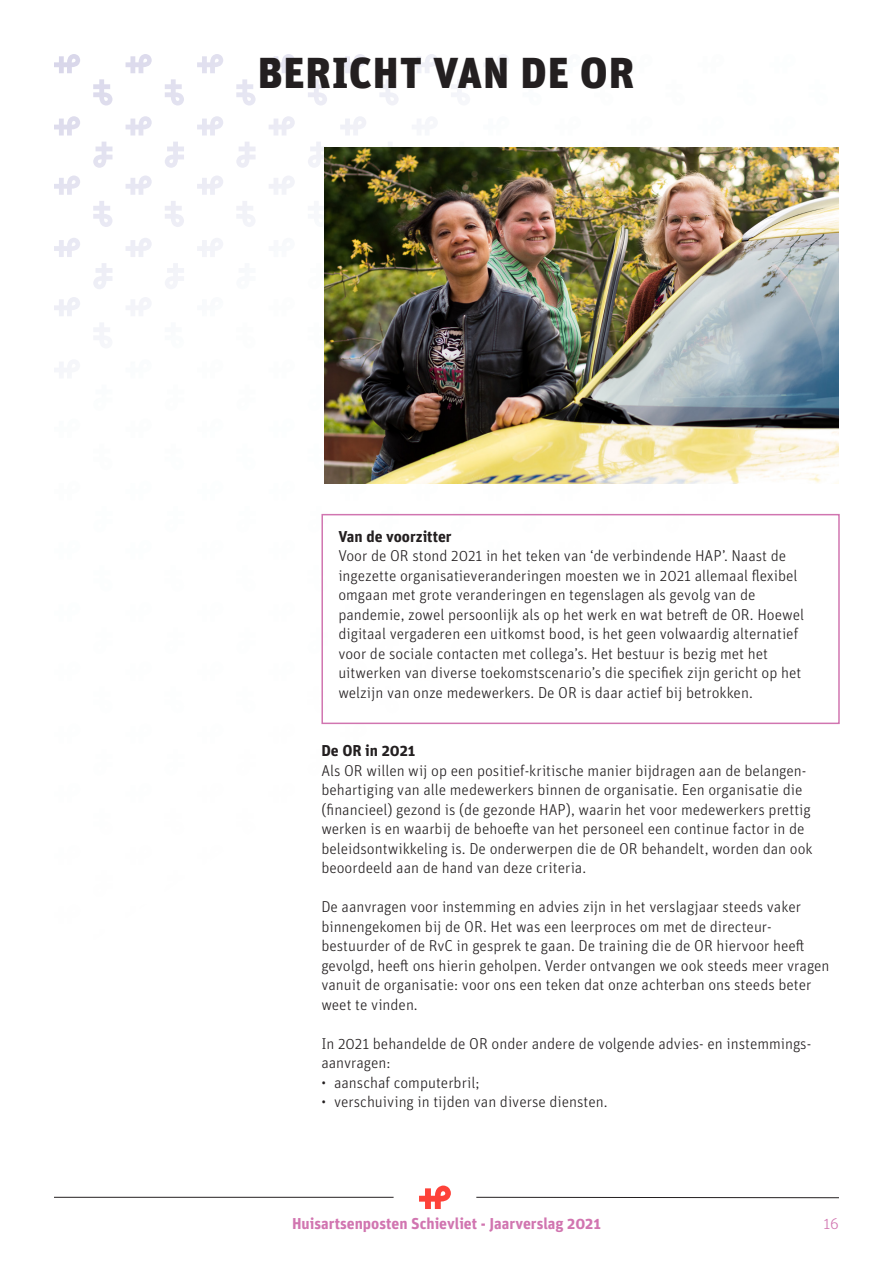
<style>
.page{position:relative;width:893px;height:1263px;background:#fff}
.page>*{position:absolute;margin:0;border:0;box-sizing:border-box;transform-origin:0 0}
.t1{font:900 43.35px "Unit Pro";letter-spacing:.02em;color:#231f20}
.t2{font:300 15.75px/19.5px "Unit Pro";color:#231f20}
.t3{font:700 15.75px "Unit Pro";color:#d175b0}
.t4{font:700 15.75px "Unit Pro";color:#231f20}
.t5{font:300 15.75px "Unit Pro";color:#d175b0}
</style>
<div class="page">
<hr style="left:54px;top:1197px;width:340px;height:1px;background:#231f20">
<hr style="left:476px;top:1197px;width:363px;height:1px;background:#231f20">
<svg style="left:419px;top:1185px;width:32px;height:24px"></svg>
<svg style="left:54px;top:54px;width:26px;height:19px"></svg>
<svg style="left:126px;top:54px;width:26px;height:19px"></svg>
<svg style="left:93px;top:79px;width:20px;height:27px"></svg>
<svg style="left:197px;top:54px;width:26px;height:19px"></svg>
<svg style="left:165px;top:79px;width:19px;height:27px"></svg>
<svg style="left:269px;top:54px;width:26px;height:19px"></svg>
<svg style="left:236px;top:79px;width:20px;height:27px"></svg>
<svg style="left:340px;top:54px;width:26px;height:19px"></svg>
<svg style="left:308px;top:79px;width:19px;height:26px"></svg>
<svg style="left:412px;top:54px;width:26px;height:19px"></svg>
<svg style="left:380px;top:79px;width:18px;height:26px"></svg>
<svg style="left:484px;top:54px;width:25px;height:19px"></svg>
<svg style="left:451px;top:80px;width:16px;height:17px"></svg>
<svg style="left:54px;top:116px;width:26px;height:20px"></svg>
<svg style="left:126px;top:116px;width:26px;height:20px"></svg>
<svg style="left:197px;top:116px;width:26px;height:20px"></svg>
<svg style="left:269px;top:116px;width:26px;height:19px"></svg>
<svg style="left:340px;top:116px;width:26px;height:19px"></svg>
<svg style="left:412px;top:119px;width:9px;height:7px"></svg>
<svg style="left:308px;top:142px;width:16px;height:25px"></svg>
<svg style="left:236px;top:142px;width:20px;height:26px"></svg>
<svg style="left:165px;top:142px;width:19px;height:26px"></svg>
<svg style="left:93px;top:142px;width:19px;height:26px"></svg>
<svg style="left:54px;top:175px;width:26px;height:20px"></svg>
<svg style="left:126px;top:175px;width:26px;height:20px"></svg>
<svg style="left:93px;top:201px;width:20px;height:26px"></svg>
<svg style="left:197px;top:176px;width:26px;height:19px"></svg>
<svg style="left:165px;top:201px;width:19px;height:26px"></svg>
<svg style="left:269px;top:176px;width:26px;height:18px"></svg>
<svg style="left:237px;top:201px;width:18px;height:26px"></svg>
<svg style="left:54px;top:238px;width:26px;height:19px"></svg>
<svg style="left:126px;top:238px;width:26px;height:19px"></svg>
<svg style="left:197px;top:238px;width:26px;height:19px"></svg>
<svg style="left:165px;top:263px;width:19px;height:26px"></svg>
<svg style="left:93px;top:263px;width:19px;height:26px"></svg>
<svg style="left:54px;top:297px;width:26px;height:19px"></svg>
<svg style="left:126px;top:297px;width:25px;height:19px"></svg>
<svg style="left:94px;top:323px;width:16px;height:18px"></svg>
<svg style="left:54px;top:360px;width:18px;height:12px"></svg>
<svg style="left:809px;top:513px;width:19px;height:1px"></svg>
<svg style="left:737px;top:513px;width:19px;height:1px"></svg>
<svg style="left:665px;top:513px;width:20px;height:1px"></svg>
<svg style="left:340px;top:483px;width:26px;height:1px"></svg>
<svg style="left:594px;top:513px;width:19px;height:1px"></svg>
<svg style="left:412px;top:483px;width:26px;height:1px"></svg>
<svg style="left:522px;top:513px;width:20px;height:1px"></svg>
<svg style="left:483px;top:483px;width:26px;height:1px"></svg>
<svg style="left:451px;top:513px;width:19px;height:1px"></svg>
<svg style="left:555px;top:483px;width:26px;height:1px"></svg>
<svg style="left:379px;top:513px;width:20px;height:1px"></svg>
<svg style="left:626px;top:483px;width:27px;height:1px"></svg>
<svg style="left:340px;top:724px;width:26px;height:1px"></svg>
<svg style="left:412px;top:724px;width:26px;height:1px"></svg>
<svg style="left:483px;top:724px;width:26px;height:1px"></svg>
<svg style="left:555px;top:724px;width:26px;height:1px"></svg>
<svg style="left:626px;top:724px;width:27px;height:1px"></svg>
<svg style="left:698px;top:724px;width:26px;height:1px"></svg>
<svg style="left:769px;top:724px;width:27px;height:1px"></svg>
<div style="left:321px;top:514px;width:519px;height:210px;border:2px solid #d175b0"></div>
<img style="left:324px;top:147px;width:515px;height:336px">
<p class="t1" style="left:258px;top:41px;width:378px">BERICHT VAN DE OR</p>
<p class="t4" style="left:338px;top:524px;width:115px">Van de voorzitter</p>
<p class="t2" style="left:338px;top:545px;width:467px">Voor de OR stond 2021 in het teken van ‘de verbindende HAP’. Naast de ingezette organisatieveranderingen moesten we in 2021 allemaal flexibel omgaan met grote veranderingen en tegenslagen als gevolg van de pandemie, zowel persoonlijk als op het werk en wat betreft de OR. Hoewel digitaal vergaderen een uitkomst bood, is het geen volwaardig alternatief voor de sociale contacten met collega’s. Het bestuur is bezig met het uitwerken van diverse toekomstscenario’s die specifiek zijn gericht op het welzijn van onze medewerkers. De OR is daar actief bij betrokken.</p>
<p class="t4" style="left:321px;top:739px;width:96px">De OR in 2021</p>
<p class="t2" style="left:321px;top:760px;width:493px">Als OR willen wij op een positief-kritische manier bijdragen aan de belangen&shy;behartiging van alle medewerkers binnen de organisatie. Een organisatie die (financieel) gezond is (de gezonde HAP), waarin het voor medewerkers prettig werken is en waarbij de behoefte van het personeel een continue factor in de beleidsontwikkeling is. De onderwerpen die de OR behandelt, worden dan ook</p>
<p class="t2" style="left:321px;top:857px;width:266px">beoordeeld aan de hand van deze criteria.</p>
<p class="t2" style="left:321px;top:896px;width:510px">De aanvragen voor instemming en advies zijn in het verslagjaar steeds vaker binnengekomen bij de OR. Het was een leerproces om met de directeur&shy;bestuurder of de RvC in gesprek te gaan. De training die de OR hiervoor heeft gevolgd, heeft ons hierin geholpen. Verder ontvangen we ook steeds meer vragen vanuit de organisatie: voor ons een teken dat onze achterban ons steeds beter weet te vinden.</p>
<p class="t2" style="left:321px;top:1033px;width:490px">In 2021 behandelde de OR onder andere de volgende advies- en instemmings&shy;aanvragen:</p>
<p class="t2" style="left:321px;top:1072px;width:160px">• aanschaf computerbril;</p>
<p class="t2" style="left:321px;top:1091px;width:288px">• verschuiving in tijden van diverse diensten.</p>
<p class="t3" style="left:292px;top:1212px;width:310px">Huisartsenposten Schievliet - Jaarverslag 2021</p>
<p class="t5" style="left:823px;top:1213px;width:17px">16</p>
</div>
